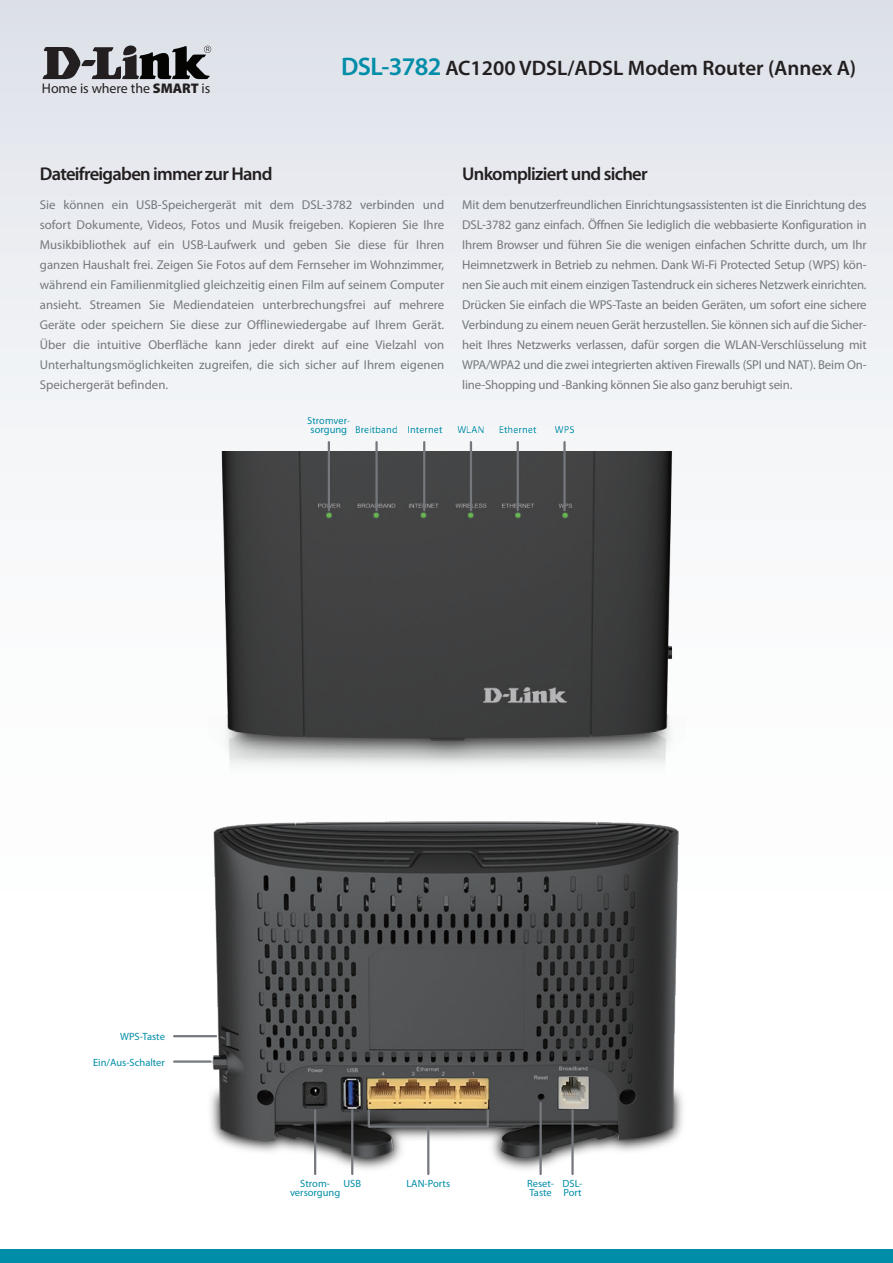
<style>
.page{position:relative;width:893px;height:1263px;background:#fff}
.page>*{position:absolute;margin:0;border:0;box-sizing:border-box;transform-origin:0 0}
.Product_Name__Conten{font:600 21px "Myriad Pro";color:#231f20}
.Description_Text{font:600 18.6px "Myriad Pro";letter-spacing:-.04em;color:#231f20}
.t1{font:13.95px "Myriad Pro";letter-spacing:-.005em;color:#231f20}
.Description_Text-2{font:12.9px/20px "Myriad Pro";letter-spacing:-.01em;color:#74787d;text-align:justify}
.Image_Label_Title{font:10.5px/9px "Myriad Pro";color:#008da8}
.s1{font-weight:900}
.s2{font-size:25.5px;color:#008da8}
</style>
<div class="page">
<div style="left:0;top:0;width:893px;height:1084px;background:linear-gradient(to bottom,#e3e6ec,#fff)"></div>
<div style="left:0;top:1249px;width:893px;height:14px;background:#008da8"></div>
<svg style="left:42px;top:45px;width:169px;height:34px;background:#737477"></svg>
<img style="left:206px;top:821px;width:481px;height:352px">
<hr style="left:351px;top:1110px;width:2px;height:64px;background:#74787d">
<hr style="left:314px;top:1110px;width:2px;height:64px;background:#74787d">
<hr style="left:571px;top:1110px;width:3px;height:64px;background:#74787d">
<hr style="left:539px;top:1103px;width:3px;height:71px;background:#74787d">
<hr style="left:427px;top:1127px;width:2px;height:47px;background:#74787d">
<div style="left:368px;top:1109px;width:121px;height:19px;border:2px solid #74787d"></div>
<hr style="left:174px;top:1035px;width:42px;height:2px;background:#74787d">
<hr style="left:174px;top:1060px;width:37px;height:3px;background:#74787d">
<img style="left:206px;top:451px;width:481px;height:328px">
<hr style="left:328px;top:442px;width:2px;height:68px;background:#74787d">
<hr style="left:375px;top:442px;width:3px;height:68px;background:#74787d">
<hr style="left:423px;top:442px;width:2px;height:68px;background:#74787d">
<hr style="left:470px;top:442px;width:2px;height:68px;background:#74787d">
<hr style="left:517px;top:442px;width:2px;height:68px;background:#74787d">
<hr style="left:563px;top:442px;width:3px;height:68px;background:#74787d">
<p class="t1" style="left:42px;top:79px;width:170px">Home is where the <span class="s1">SMART</span> is</p>
<p class="Product_Name__Conten" style="left:341px;top:55px;width:516px"><span class="s2">DSL-3782</span> AC1200 VDSL/ADSL Modem Router (Annex A)</p>
<p class="Description_Text" style="left:40px;top:162px;width:234px">Dateifreigaben immer zur Hand</p>
<p class="Description_Text-2" style="left:40px;top:195px;width:406px">Sie können ein USB-Speichergerät mit dem DSL-3782 verbinden und sofort Dokumente, Videos, Fotos und Musik freigeben. Kopieren Sie Ihre Musikbibliothek auf ein USB-Laufwerk und geben Sie diese für Ihren ganzen Haushalt frei. Zeigen Sie Fotos auf dem Fernseher im Wohnzimmer, während ein Familienmitglied gleichzeitig einen Film auf seinem Computer ansieht. Streamen Sie Mediendateien unterbrechungsfrei auf mehrere Geräte oder speichern Sie diese zur Offlinewiedergabe auf Ihrem Gerät.<br>Über die intuitive Oberfläche kann jeder direkt auf eine Vielzahl von Unterhaltungsmöglichkeiten zugreifen, die sich sicher auf Ihrem eigenen Speichergerät befinden.</p>
<p class="Description_Text" style="left:462px;top:162px;width:187px">Unkompliziert und sicher</p>
<p class="Description_Text-2" style="left:462px;top:195px;width:406px">Mit dem benutzerfreundlichen Einrichtungsassistenten ist die Einrichtung des DSL-3782 ganz einfach. Öffnen Sie lediglich die webbasierte Konfiguration in Ihrem Browser und führen Sie die wenigen einfachen Schritte durch, um Ihr Heimnetzwerk in Betrieb zu nehmen. Dank Wi-Fi Protected Setup (WPS) kön&shy;nen Sie auch mit einem einzigen Tastendruck ein sicheres Netzwerk einrichten.<br>Drücken Sie einfach die WPS-Taste an beiden Geräten, um sofort eine sichere Verbindung zu einem neuen Gerät herzustellen. Sie können sich auf die Sicher&shy;heit Ihres Netzwerks verlassen, dafür sorgen die WLAN-Verschlüsselung mit WPA/WPA2 und die zwei integrierten aktiven Firewalls (SPI und NAT). Beim On&shy;line-Shopping und -Banking können Sie also ganz beruhigt sein.</p>
<p class="Image_Label_Title" style="left:311px;top:416px;width:134px;text-indent:-3px">Stromver-<br>sorgung Breitband Internet</p>
<p class="Image_Label_Title" style="left:457px;top:425px;width:29px">WLAN</p>
<p class="Image_Label_Title" style="left:499px;top:425px;width:39px">Ethernet</p>
<p class="Image_Label_Title" style="left:555px;top:425px;width:21px">WPS</p>
<p class="Image_Label_Title" style="left:120px;top:1032px;width:46px">WPS-Taste</p>
<p class="Image_Label_Title" style="left:93px;top:1057px;width:73px">Ein/Aus-Schalter</p>
<p class="Image_Label_Title" style="left:290px;top:1179px;width:52px;text-align:center">Strom&shy;versorgung</p>
<p class="Image_Label_Title" style="left:406px;top:1179px;width:45px">LAN-Ports</p>
<p class="Image_Label_Title" style="left:527px;top:1179px;width:29px">Reset-<br>Taste</p>
<p class="Image_Label_Title" style="left:343px;top:1179px;width:19px">USB</p>
<p class="Image_Label_Title" style="left:563px;top:1179px;width:21px">DSL-<br>Port</p>
</div>
